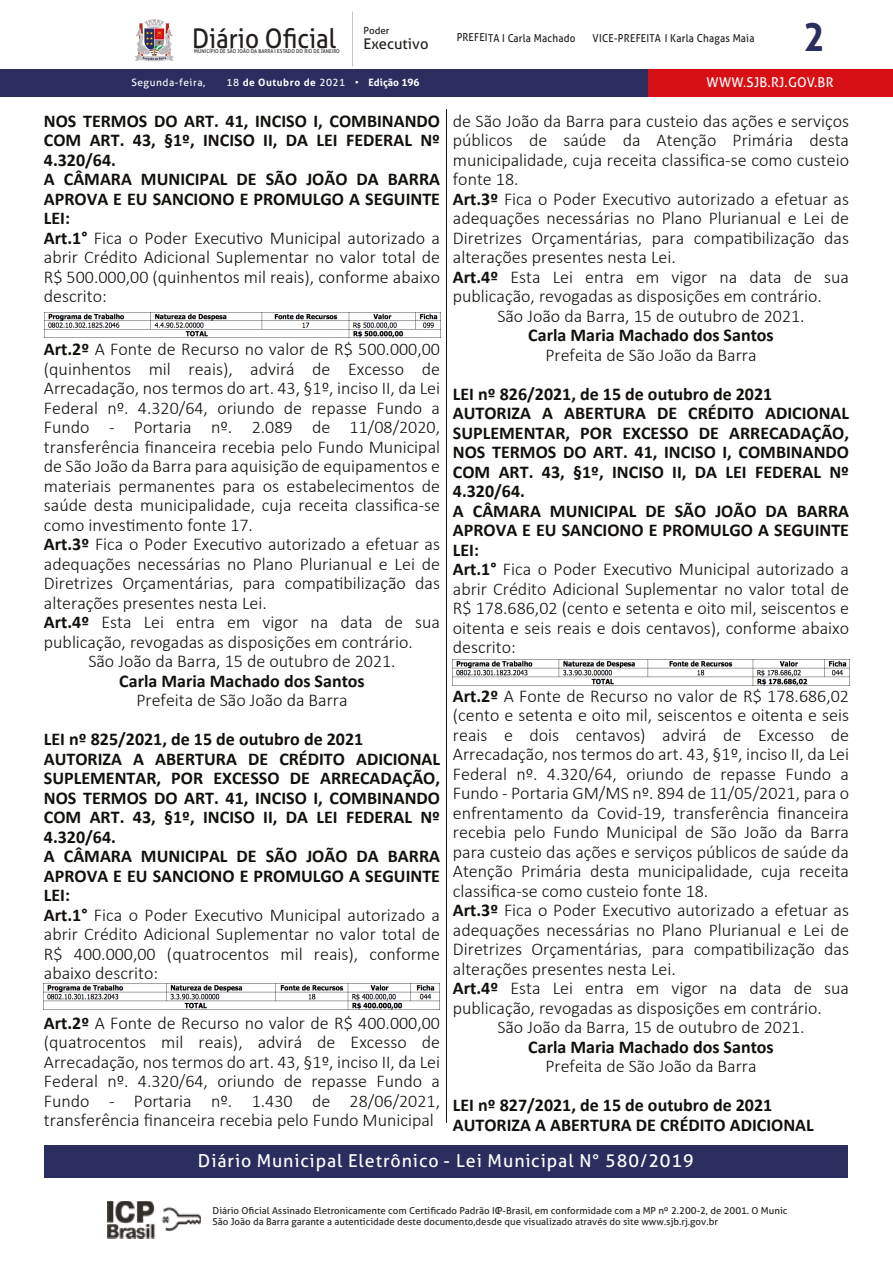
<style>
.page{position:relative;width:893px;height:1263px;background:#fff}
.page>*{position:absolute;margin:0;border:0;box-sizing:border-box;transform-origin:0 0}
.t1{font:700 39.3px "Aller";color:#2c2d5f;scale:.91 1}
.t2{font:27px "Aller";color:#211e1b;scale:.9 1}
.t3{font:300 18px/19.5px "Calibri";color:#12100b;text-align:justify}
.t4{font:700 18px/19.5px "Calibri";color:#12100b}
.t5{font:17.85px "Aller";letter-spacing:.05em;color:#fff}
.t6{font:14.7px "Aller";color:#211e1b}
.t7{font:13.5px "Aller";letter-spacing:.02em;color:#fff}
.t8{font:10.95px "Aller";letter-spacing:.02em;color:#211e1b;scale:.91 1}
.t9{font:700 10.2px "Aller";letter-spacing:.05em;color:#fff}
.t10{font:10.2px "Aller";letter-spacing:.05em;color:#fff}
.t11{font:9.9px "Aller";color:#211e1b}
.t12{font:9.6px/11.6px "Aller";color:#26231e}
.t13{font:5.25px "Aller";letter-spacing:.02em;color:#211e1b;scale:.9 1}
.s1{font-weight:400}
.s2{font-weight:300}
.s3{font-weight:700}
</style>
<div class="page">
<img style="left:44px;top:312px;width:396px;height:26px">
<img style="left:44px;top:984px;width:396px;height:26px">
<img style="left:453px;top:660px;width:396px;height:26px">
<hr style="left:446px;top:109px;width:1px;height:1013px;background:#12100b">
<img style="left:108px;top:1201px;width:93px;height:37px">
<div style="left:45px;top:1145px;width:803px;height:32px;background:#2c2d5f"></div>
<div style="left:0;top:69px;width:648px;height:28px;background:#2c2d5f"></div>
<div style="left:648px;top:69px;width:245px;height:28px;background:#d71016"></div>
<svg style="left:134px;top:19px;width:40px;height:42px"></svg>
<h2 class="t2" style="left:192px;top:22px;width:161px">Diário Oficial</h2>
<p class="t13" style="left:194px;top:48px;width:163px">MUNICÍPIO DE SÃO JOÃO DA BARRA I ESTADO DO RIO DE JANEIRO</p>
<p class="t11" style="left:363px;top:25px;width:28px">Poder</p>
<p class="t6" style="left:363px;top:35px;width:66px">Executivo</p>
<p class="t8" style="left:457px;top:31px;width:132px">PREFEITA I Carla Machado</p>
<p class="t8" style="left:593px;top:31px;width:179px">VICE-PREFEITA I Karla Chagas Maia</p>
<h1 class="t1" style="left:803px;top:13px;width:25px">2</h1>
<p class="t10" style="left:131px;top:76px;width:75px">Segunda-feira,</p>
<p class="t9" style="left:226px;top:76px;width:195px"><span class="s1">18</span> de Outubro de <span class="s1">2021 •</span> Edição 196</p>
<p class="t7" style="left:707px;top:74px;width:128px">WWW.SJB.RJ.GOV.BR</p>
<p class="t4" style="left:44px;top:110px;width:398px">NOS TERMOS DO ART. 41, INCISO I, COMBINANDO COM ART. 43, §1º, INCISO II, DA LEI FEDERAL Nº 4.320/64.<br>A CÂMARA MUNICIPAL DE SÃO JOÃO DA BARRA APROVA E EU SANCIONO E PROMULGO A SEGUINTE LEI:<br>Art.1° <span class="s2">Fica o Poder Executivo Municipal autorizado a abrir Crédito Adicional Suplementar no valor total de R$ 500.000,00 (quinhentos mil reais), conforme abaixo descrito:</span></p>
<p class="t3" style="left:44px;top:339px;width:398px"><span class="s3">Art.2º</span> A Fonte de Recurso no valor de R$ 500.000,00</p>
<p class="t3" style="left:44px;top:359px;width:398px">(quinhentos mil reais), advirá de Excesso de</p>
<p class="t3" style="left:44px;top:378px;width:398px">Arrecadação, nos termos do art. 43, §1º, inciso II, da Lei</p>
<p class="t3" style="left:44px;top:398px;width:398px">Federal nº. 4.320/64, oriundo de repasse Fundo a</p>
<p class="t3" style="left:44px;top:417px;width:398px">Fundo - Portaria nº. 2.089 de 11/08/2020,</p>
<p class="t3" style="left:44px;top:437px;width:398px">transferência financeira recebia pelo Fundo Municipal</p>
<p class="t3" style="left:44px;top:456px;width:398px">de São João da Barra para aquisição de equipamentos e</p>
<p class="t3" style="left:44px;top:476px;width:398px">materiais permanentes para os estabelecimentos de</p>
<p class="t3" style="left:44px;top:495px;width:398px">saúde desta municipalidade, cuja receita classifica-se</p>
<p class="t3" style="left:44px;top:515px;width:211px">como investimento fonte 17.</p>
<p class="t3" style="left:44px;top:534px;width:398px"><span class="s3">Art.3º</span> Fica o Poder Executivo autorizado a efetuar as</p>
<p class="t3" style="left:44px;top:554px;width:398px">adequações necessárias no Plano Plurianual e Lei de</p>
<p class="t3" style="left:44px;top:573px;width:398px">Diretrizes Orçamentárias, para compatibilização das</p>
<p class="t3" style="left:44px;top:593px;width:224px">alterações presentes nesta Lei.</p>
<p class="t3" style="left:44px;top:612px;width:398px"><span class="s3">Art.4º</span> Esta Lei entra em vigor na data de sua</p>
<p class="t3" style="left:44px;top:632px;width:370px">publicação, revogadas as disposições em contrário.</p>
<p class="t3" style="left:88px;top:651px;width:309px">São João da Barra, 15 de outubro de 2021.</p>
<p class="t4" style="left:119px;top:670px;width:247px">Carla Maria Machado dos Santos</p>
<p class="t3" style="left:136px;top:690px;width:213px">Prefeita de São João da Barra</p>
<p class="t4" style="left:44px;top:729px;width:398px">LEI nº 825/2021, de 15 de outubro de 2021<br>AUTORIZA A ABERTURA DE CRÉDITO ADICIONAL SUPLEMENTAR, POR EXCESSO DE ARRECADAÇÃO, NOS TERMOS DO ART. 41, INCISO I, COMBINANDO COM ART. 43, §1º, INCISO II, DA LEI FEDERAL Nº 4.320/64.<br>A CÂMARA MUNICIPAL DE SÃO JOÃO DA BARRA APROVA E EU SANCIONO E PROMULGO A SEGUINTE LEI:<br>Art.1° <span class="s2">Fica o Poder Executivo Municipal autorizado a abrir Crédito Adicional Suplementar no valor total de R$ 400.000,00 (quatrocentos mil reais), conforme abaixo descrito:</span></p>
<p class="t3" style="left:44px;top:1013px;width:398px"><span class="s3">Art.2º</span> A Fonte de Recurso no valor de R$ 400.000,00 (quatrocentos mil reais), advirá de Excesso de Arrecadação, nos termos do art. 43, §1º, inciso II, da Lei Federal nº. 4.320/64, oriundo de repasse Fundo a Fundo - Portaria nº. 1.430 de 28/06/2021, transferência financeira recebia pelo Fundo Municipal</p>
<p class="t3" style="left:453px;top:111px;width:398px">de São João da Barra para custeio das ações e serviços</p>
<p class="t3" style="left:453px;top:130px;width:398px">públicos de saúde da Atenção Primária desta</p>
<p class="t3" style="left:453px;top:150px;width:398px">municipalidade, cuja receita classifica-se como custeio</p>
<p class="t3" style="left:453px;top:169px;width:67px">fonte 18.</p>
<p class="t3" style="left:453px;top:189px;width:398px"><span class="s3">Art.3º</span> Fica o Poder Executivo autorizado a efetuar as</p>
<p class="t3" style="left:453px;top:208px;width:398px">adequações necessárias no Plano Plurianual e Lei de</p>
<p class="t3" style="left:453px;top:228px;width:398px">Diretrizes Orçamentárias, para compatibilização das</p>
<p class="t3" style="left:453px;top:247px;width:224px">alterações presentes nesta Lei.</p>
<p class="t3" style="left:453px;top:267px;width:398px"><span class="s3">Art.4º</span> Esta Lei entra em vigor na data de sua</p>
<p class="t3" style="left:453px;top:286px;width:370px">publicação, revogadas as disposições em contrário.</p>
<p class="t3" style="left:497px;top:306px;width:309px">São João da Barra, 15 de outubro de 2021.</p>
<p class="t4" style="left:528px;top:325px;width:247px">Carla Maria Machado dos Santos</p>
<p class="t3" style="left:545px;top:345px;width:213px">Prefeita de São João da Barra</p>
<p class="t4" style="left:453px;top:383px;width:398px">LEI nº 826/2021, de 15 de outubro de 2021<br>AUTORIZA A ABERTURA DE CRÉDITO ADICIONAL SUPLEMENTAR, POR EXCESSO DE ARRECADAÇÃO, NOS TERMOS DO ART. 41, INCISO I, COMBINANDO COM ART. 43, §1º, INCISO II, DA LEI FEDERAL Nº 4.320/64.<br>A CÂMARA MUNICIPAL DE SÃO JOÃO DA BARRA APROVA E EU SANCIONO E PROMULGO A SEGUINTE LEI:<br>Art.1° <span class="s2">Fica o Poder Executivo Municipal autorizado a abrir Crédito Adicional Suplementar no valor total de R$ 178.686,02 (cento e setenta e oito mil, seiscentos e oitenta e seis reais e dois centavos), conforme abaixo descrito:</span></p>
<p class="t3" style="left:453px;top:686px;width:398px"><span class="s3">Art.2º</span> A Fonte de Recurso no valor de R$ 178.686,02</p>
<p class="t3" style="left:453px;top:705px;width:398px">(cento e setenta e oito mil, seiscentos e oitenta e seis</p>
<p class="t3" style="left:453px;top:725px;width:398px">reais e dois centavos) advirá de Excesso de</p>
<p class="t3" style="left:453px;top:744px;width:398px">Arrecadação, nos termos do art. 43, §1º, inciso II, da Lei</p>
<p class="t3" style="left:453px;top:764px;width:398px">Federal nº. 4.320/64, oriundo de repasse Fundo a</p>
<p class="t3" style="left:453px;top:783px;width:398px">Fundo - Portaria GM/MS nº. 894 de 11/05/2021, para o</p>
<p class="t3" style="left:453px;top:803px;width:398px">enfrentamento da Covid-19, transferência financeira</p>
<p class="t3" style="left:453px;top:822px;width:398px">recebia pelo Fundo Municipal de São João da Barra</p>
<p class="t3" style="left:453px;top:842px;width:398px">para custeio das ações e serviços públicos de saúde da</p>
<p class="t3" style="left:453px;top:861px;width:398px">Atenção Primária desta municipalidade, cuja receita</p>
<p class="t3" style="left:453px;top:881px;width:257px">classifica-se como custeio fonte 18.</p>
<p class="t3" style="left:453px;top:900px;width:398px"><span class="s3">Art.3º</span> Fica o Poder Executivo autorizado a efetuar as</p>
<p class="t3" style="left:453px;top:920px;width:398px">adequações necessárias no Plano Plurianual e Lei de</p>
<p class="t3" style="left:453px;top:939px;width:398px">Diretrizes Orçamentárias, para compatibilização das</p>
<p class="t3" style="left:453px;top:959px;width:224px">alterações presentes nesta Lei.</p>
<p class="t3" style="left:453px;top:978px;width:398px"><span class="s3">Art.4º</span> Esta Lei entra em vigor na data de sua</p>
<p class="t3" style="left:453px;top:998px;width:370px">publicação, revogadas as disposições em contrário.</p>
<p class="t3" style="left:497px;top:1017px;width:309px">São João da Barra, 15 de outubro de 2021.</p>
<p class="t4" style="left:528px;top:1036px;width:247px">Carla Maria Machado dos Santos</p>
<p class="t3" style="left:545px;top:1056px;width:213px">Prefeita de São João da Barra</p>
<p class="t4" style="left:453px;top:1095px;width:362px">LEI nº 827/2021, de 15 de outubro de 2021<br>AUTORIZA A ABERTURA DE CRÉDITO ADICIONAL</p>
<p class="t5" style="left:198px;top:1149px;width:497px">Diário Municipal Eletrônico - Lei Municipal N° 580/2019</p>
<p class="t12" style="left:213px;top:1204px;width:576px">Diário Oficial Assinado Eletronicamente com Certificado Padrão ICP-Brasil, em conformidade com a MP nº 2.200-2, de 2001. O Munic<br>São João da Barra garante a autenticidade deste documento,desde que visualizado através do site www.sjb.rj.gov.br</p>
</div>
